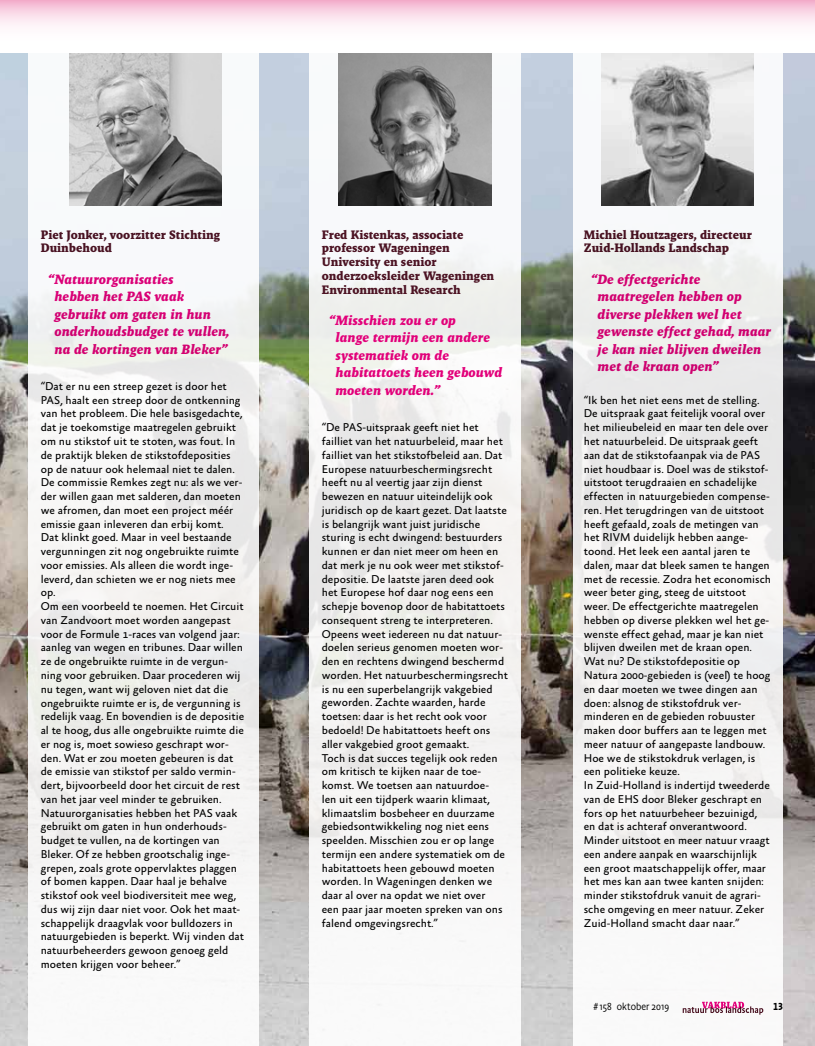
<style>
.page{position:relative;width:815px;height:1046px;background:#fff}
.page>*{position:absolute;margin:0;border:0;box-sizing:border-box;transform-origin:0 0}
.t1{font:italic 700 13.75px/17.5px "Malaga";color:#e2007a}
.t2{font:700 12.5px/13.8px "Malaga";color:#4c1323}
.t3{font:11.5px/13.8px "Absara Sans";color:#000}
.t4{font:300 10.38px "Absara Sans Head";color:#000}
.t5{font:500 10.38px "Absara Sans TF Head";color:#000}
</style>
<div class="page">
<img style="left:0;top:53px;width:815px;height:992px">
<svg style="left:0;top:0;width:815px;height:26px"></svg>
<div style="left:573px;top:53px;width:209px;height:992px;background:linear-gradient(to right,#f2f2f1,#f2f2f2)"></div>
<img style="left:601px;top:53px;width:153px;height:153px">
<div style="left:309px;top:53px;width:211px;height:992px;background:linear-gradient(to right,#f1f2f1,#f4f4f3)"></div>
<img style="left:339px;top:53px;width:152px;height:153px">
<div style="left:28px;top:53px;width:231px;height:992px;background:linear-gradient(to right,#f5f5f4,#f2f2f2)"></div>
<img style="left:69px;top:53px;width:152px;height:153px">
<svg style="left:683px;top:1001px;width:80px;height:13px"></svg>
<p class="t2" style="left:41px;top:227px;width:181px">Piet Jonker, voorzitter Stichting<br>Duinbehoud</p>
<p class="t1" style="left:55px;top:270px;width:177px;text-indent:-6px">“Natuurorganisaties<br>hebben het PAS vaak gebruikt om gaten in hun onderhoudsbudget te vullen, na de kortingen van Bleker”</p>
<p class="t3" style="left:41px;top:380px;width:205px">“Dat er nu een streep gezet is door het PAS, haalt een streep door de ontkenning van het probleem. Die hele basisgedachte, dat je toekomstige maatregelen gebruikt om nu stikstof uit te stoten, was fout. In de praktijk bleken de stikstofdeposities op de natuur ook helemaal niet te dalen.<br>De commissie Remkes zegt nu: als we ver&shy;der willen gaan met salderen, dan moeten we afromen, dan moet een project méér emissie gaan inleveren dan erbij komt.<br>Dat klinkt goed. Maar in veel bestaande vergunningen zit nog ongebruikte ruimte voor emissies. Als alleen die wordt inge&shy;leverd, dan schieten we er nog niets mee op.<br>Om een voorbeeld te noemen. Het Circuit van Zandvoort moet worden aangepast voor de Formule 1-races van volgend jaar: aanleg van wegen en tribunes. Daar willen ze de ongebruikte ruimte in de vergun&shy;ning voor gebruiken. Daar procederen wij nu tegen, want wij geloven niet dat die ongebruikte ruimte er is, de vergunning is redelijk vaag. En bovendien is de depositie al te hoog, dus alle ongebruikte ruimte die er nog is, moet sowieso geschrapt wor&shy;den. Wat er zou moeten gebeuren is dat de emissie van stikstof per saldo vermin&shy;dert, bijvoorbeeld door het circuit de rest van het jaar veel minder te gebruiken.<br>Natuurorganisaties hebben het PAS vaak gebruikt om gaten in hun onderhouds&shy;budget te vullen, na de kortingen van Bleker. Of ze hebben grootschalig inge&shy;grepen, zoals grote oppervlaktes plaggen of bomen kappen. Daar haal je behalve stikstof ook veel biodiversiteit mee weg, dus wij zijn daar niet voor. Ook het maat&shy;schappelijk draagvlak voor bulldozers in natuurgebieden is beperkt. Wij vinden dat natuurbeheerders gewoon genoeg geld moeten krijgen voor beheer.”</p>
<p class="t2" style="left:322px;top:227px;width:174px">Fred Kistenkas, associate professor Wageningen<br>University en senior onderzoeksleider Wageningen<br>Environmental Research</p>
<p class="t1" style="left:336px;top:311px;width:168px;text-indent:-6px">“Misschien zou er op<br>lange termijn een andere systematiek om de habitattoets heen gebouwd moeten worden.”</p>
<p class="t3" style="left:322px;top:421px;width:188px">“De PAS-uitspraak geeft niet het failliet van het natuurbeleid, maar het failliet van het stikstofbeleid aan. Dat Europese natuurbeschermingsrecht heeft nu al veertig jaar zijn dienst bewezen en natuur uiteindelijk ook juridisch op de kaart gezet. Dat laatste is belangrijk want juist juridische sturing is echt dwingend: bestuurders kunnen er dan niet meer om heen en dat merk je nu ook weer met stikstof&shy;depositie. De laatste jaren deed ook het Europese hof daar nog eens een schepje bovenop door de habitattoets consequent streng te interpreteren.<br>Opeens weet iedereen nu dat natuur&shy;doelen serieus genomen moeten wor&shy;den en rechtens dwingend beschermd worden. Het natuurbeschermingsrecht is nu een superbelangrijk vakgebied geworden. Zachte waarden, harde toetsen: daar is het recht ook voor bedoeld! De habitattoets heeft ons aller vakgebied groot gemaakt.<br>Toch is dat succes tegelijk ook reden om kritisch te kijken naar de toe&shy;komst. We toetsen aan natuurdoe-<br>len uit een tijdperk waarin klimaat, klimaatslim bosbeheer en duurzame gebiedsontwikkeling nog niet eens speelden. Misschien zou er op lange termijn een andere systematiek om de habitattoets heen gebouwd moeten worden. In Wageningen denken we daar al over na opdat we niet over<br>een paar jaar moeten spreken van ons falend omgevingsrecht.”</p>
<p class="t2" style="left:584px;top:227px;width:170px">Michiel Houtzagers, directeur<br>Zuid-Hollands Landschap</p>
<p class="t1" style="left:598px;top:270px;width:175px;text-indent:-6px">“De effectgerichte maatregelen hebben op diverse plekken wel het gewenste effect gehad, maar je kan niet blijven dweilen met de kraan open”</p>
<p class="t3" style="left:584px;top:393px;width:189px">“Ik ben het niet eens met de stelling.<br>De uitspraak gaat feitelijk vooral over het milieubeleid en maar ten dele over het natuurbeleid. De uitspraak geeft aan dat de stikstofaanpak via de PAS niet houdbaar is. Doel was de stikstof&shy;uitstoot terugdraaien en schadelijke effecten in natuurgebieden compense&shy;ren. Het terugdringen van de uitstoot heeft gefaald, zoals de metingen van het RIVM duidelijk hebben aange&shy;toond. Het leek een aantal jaren te dalen, maar dat bleek samen te hangen met de recessie. Zodra het economisch weer beter ging, steeg de uitstoot weer. De effectgerichte maatregelen hebben op diverse plekken wel het ge&shy;wenste effect gehad, maar je kan niet blijven dweilen met de kraan open.<br>Wat nu? De stikstofdepositie op Natura 2000-gebieden is (veel) te hoog en daar moeten we twee dingen aan doen: alsnog de stikstofdruk ver&shy;minderen en de gebieden robuuster maken door buffers aan te leggen met meer natuur of aangepaste landbouw.<br>Hoe we de stikstokdruk verlagen, is een politieke keuze.<br>In Zuid-Holland is indertijd tweederde van de EHS door Bleker geschrapt en fors op het natuurbeheer bezuinigd, en dat is achteraf onverantwoord.<br>Minder uitstoot en meer natuur vraagt een andere aanpak en waarschijnlijk een groot maatschappelijk offer, maar het mes kan aan twee kanten snijden: minder stikstofdruk vanuit de agrari&shy;sche omgeving en meer natuur. Zeker Zuid-Holland smacht daar naar.”</p>
<p class="t4" style="left:593px;top:999px;width:77px"># 158 oktober 2019</p>
<p class="t5" style="left:773px;top:999px;width:11px">13</p>
</div>
